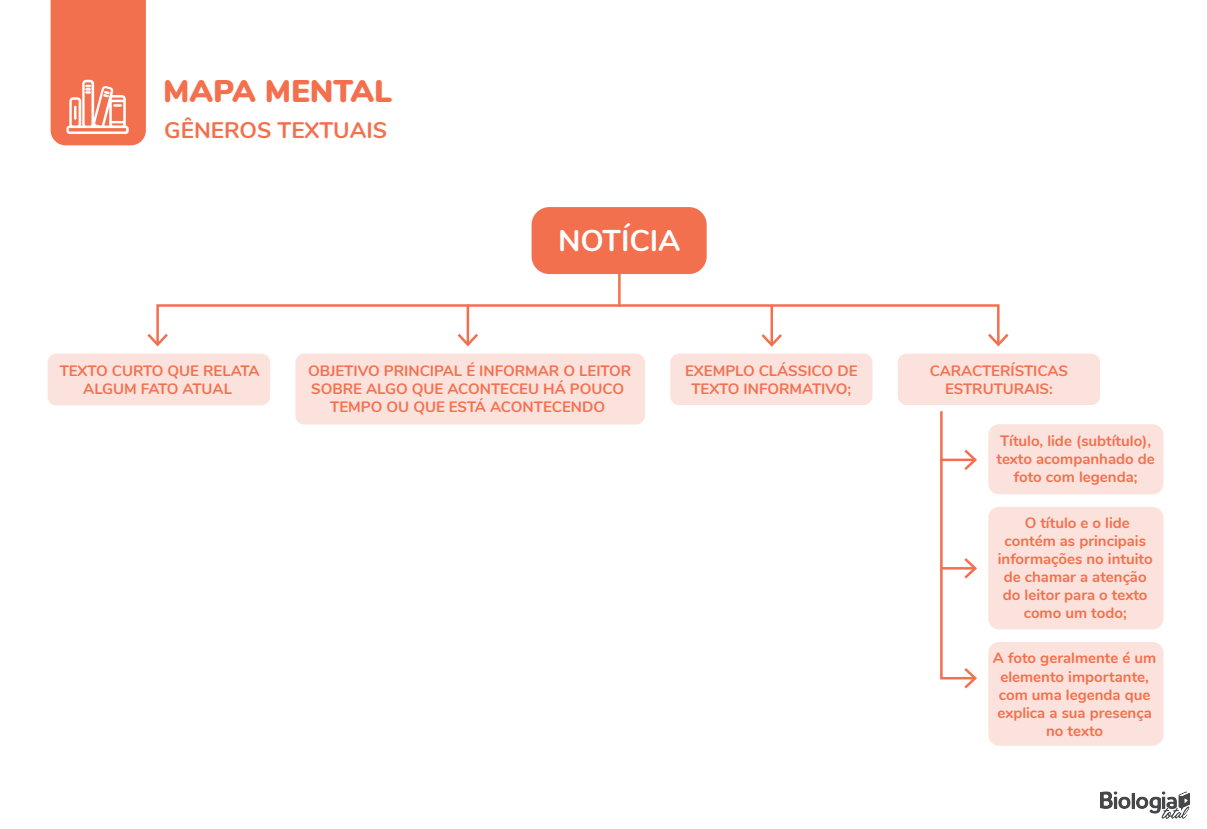
<style>
.page{position:relative;width:1207px;height:829px;background:#fff}
.page>*{position:absolute;margin:0;border:0;box-sizing:border-box;transform-origin:0 0}
.t1{font:900 31.25px "Nunito";color:#f3704e}
.t2{font:700 30px "Nunito";color:#fff}
.t3{font:700 22.5px "Nunito";color:#f3704e}
.t4{font:700 15px/18px "Nunito";color:#f3704e;text-align:center}
</style>
<div class="page">
<img style="left:1100px;top:791px;width:90px;height:28px">
<svg style="left:51px;top:0;width:95px;height:145px;background:#f47d5f"></svg>
<div style="left:47px;top:353px;width:223px;height:52px;background:#fce2dc;border-radius:9px"></div>
<div style="left:156px;top:304px;width:843px;height:41px;border:2px solid #f3704e"></div>
<svg style="left:147px;top:333px;width:21px;height:13px"></svg>
<svg style="left:987px;top:333px;width:21px;height:13px"></svg>
<hr style="left:618px;top:272px;width:2px;height:33px;background:#f3704e">
<div style="left:531px;top:207px;width:175px;height:67px;background:#f3704e;border-radius:18px"></div>
<div style="left:988px;top:424px;width:175px;height:70px;background:#fce2dc;border-radius:11px"></div>
<hr style="left:466px;top:305px;width:3px;height:38px;background:#f3704e">
<svg style="left:457px;top:333px;width:21px;height:13px"></svg>
<hr style="left:770px;top:305px;width:2px;height:39px;background:#f3704e">
<svg style="left:761px;top:334px;width:20px;height:12px"></svg>
<div style="left:295px;top:353px;width:349px;height:71px;background:#fce2dc;border-radius:9px"></div>
<div style="left:670px;top:353px;width:202px;height:52px;background:#fce2dc;border-radius:9px"></div>
<div style="left:897px;top:353px;width:202px;height:52px;background:#fce2dc;border-radius:9px"></div>
<svg style="left:940px;top:410px;width:36px;height:278px"></svg>
<div style="left:988px;top:506px;width:175px;height:123px;background:#fce2dc;border-radius:11px"></div>
<div style="left:988px;top:641px;width:175px;height:104px;background:#fce2dc;border-radius:11px"></div>
<h1 class="t1" style="left:163px;top:68px;width:230px">MAPA MENTAL</h1>
<h3 class="t3" style="left:164px;top:113px;width:224px">GÊNEROS TEXTUAIS</h3>
<h2 class="t2" style="left:558px;top:218px;width:124px">NOTÍCIA</h2>
<p class="t4" style="left:60px;top:361px;width:201px">TEXTO CURTO QUE RELATA<br>ALGUM FATO ATUAL</p>
<p class="t4" style="left:308px;top:361px;width:324px">OBJETIVO PRINCIPAL É INFORMAR O LEITOR<br>SOBRE ALGO QUE ACONTECEU HÁ POUCO<br>TEMPO OU QUE ESTÁ ACONTECENDO</p>
<p class="t4" style="left:685px;top:361px;width:174px">EXEMPLO CLÁSSICO DE<br>TEXTO INFORMATIVO;</p>
<p class="t4" style="left:929px;top:361px;width:140px">CARACTERÍSTICAS<br>ESTRUTURAIS:</p>
<p class="t4" style="left:996px;top:430px;width:160px">Título, lide (subtítulo), texto acompanhado de foto com legenda;</p>
<p class="t4" style="left:997px;top:513px;width:156px">O título e o lide contém as principais informações no intuito de chamar a atenção do leitor para o texto como um todo;</p>
<p class="t4" style="left:992px;top:648px;width:165px">A foto geralmente é um elemento importante, com uma legenda que explica a sua presença no texto</p>
</div>
